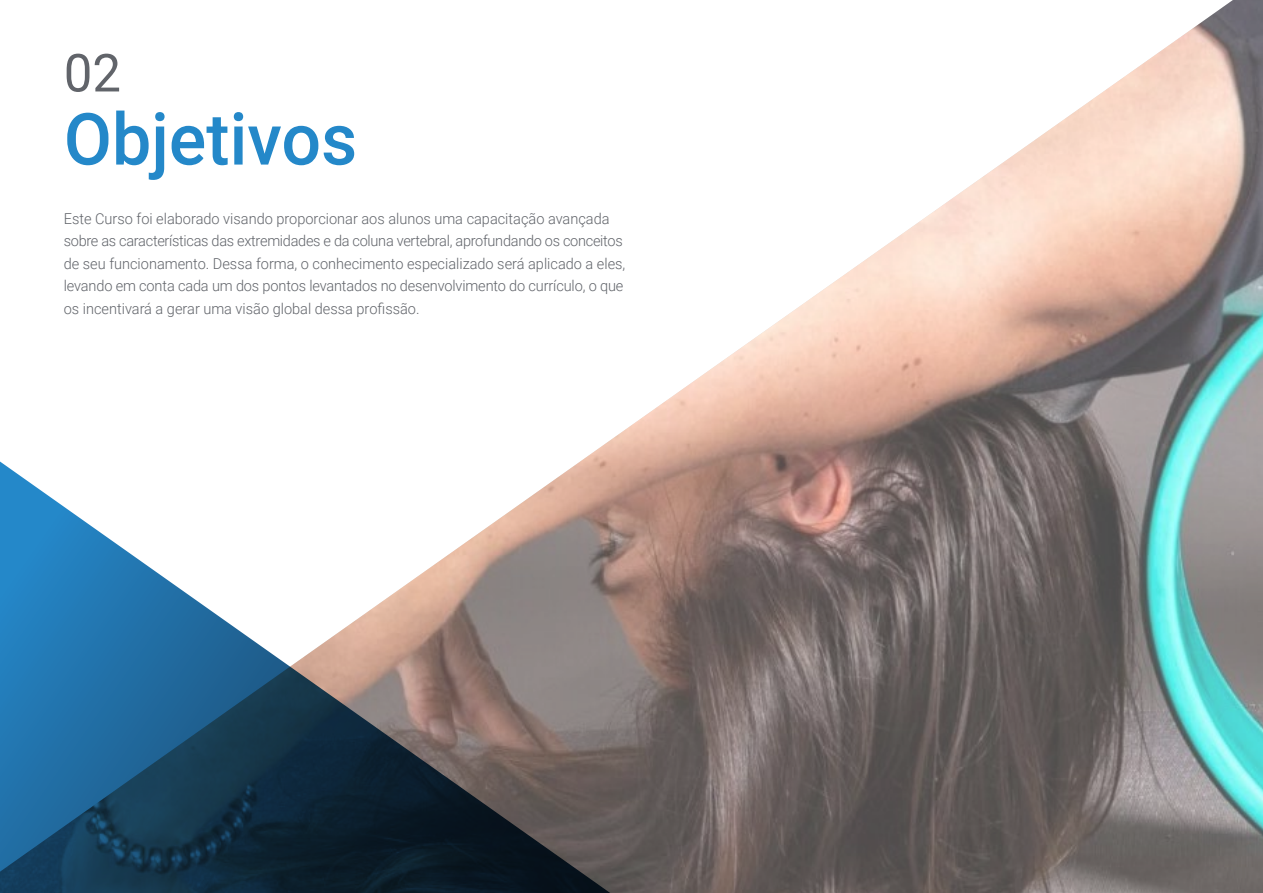
<style>
.page{position:relative;width:1263px;height:893px;background:#fff}
.page>*{position:absolute;margin:0;border:0;box-sizing:border-box;transform-origin:0 0}
.t1{font:500 72px "Roboto";color:#2488c9}
.t2{font:52.5px "Roboto";color:#61646a}
.t3{font:300 15px/22.5px "Roboto";color:#61646a}
</style>
<div class="page">
<img style="left:602px;top:0;width:661px;height:893px">
<svg style="left:0;top:446px;width:640px;height:447px"></svg>
<h2 class="t2" style="left:64px;top:36px;width:59px">02</h2>
<h1 class="t1" style="left:64px;top:89px;width:295px">Objetivos</h1>
<p class="t3" style="left:64px;top:207px;width:563px">Este Curso foi elaborado visando proporcionar aos alunos uma capacitação avançada sobre as características das extremidades e da coluna vertebral, aprofundando os conceitos de seu funcionamento. Dessa forma, o conhecimento especializado será aplicado a eles, levando em conta cada um dos pontos levantados no desenvolvimento do currículo, o que os incentivará a gerar uma visão global dessa profissão.</p>
</div>
